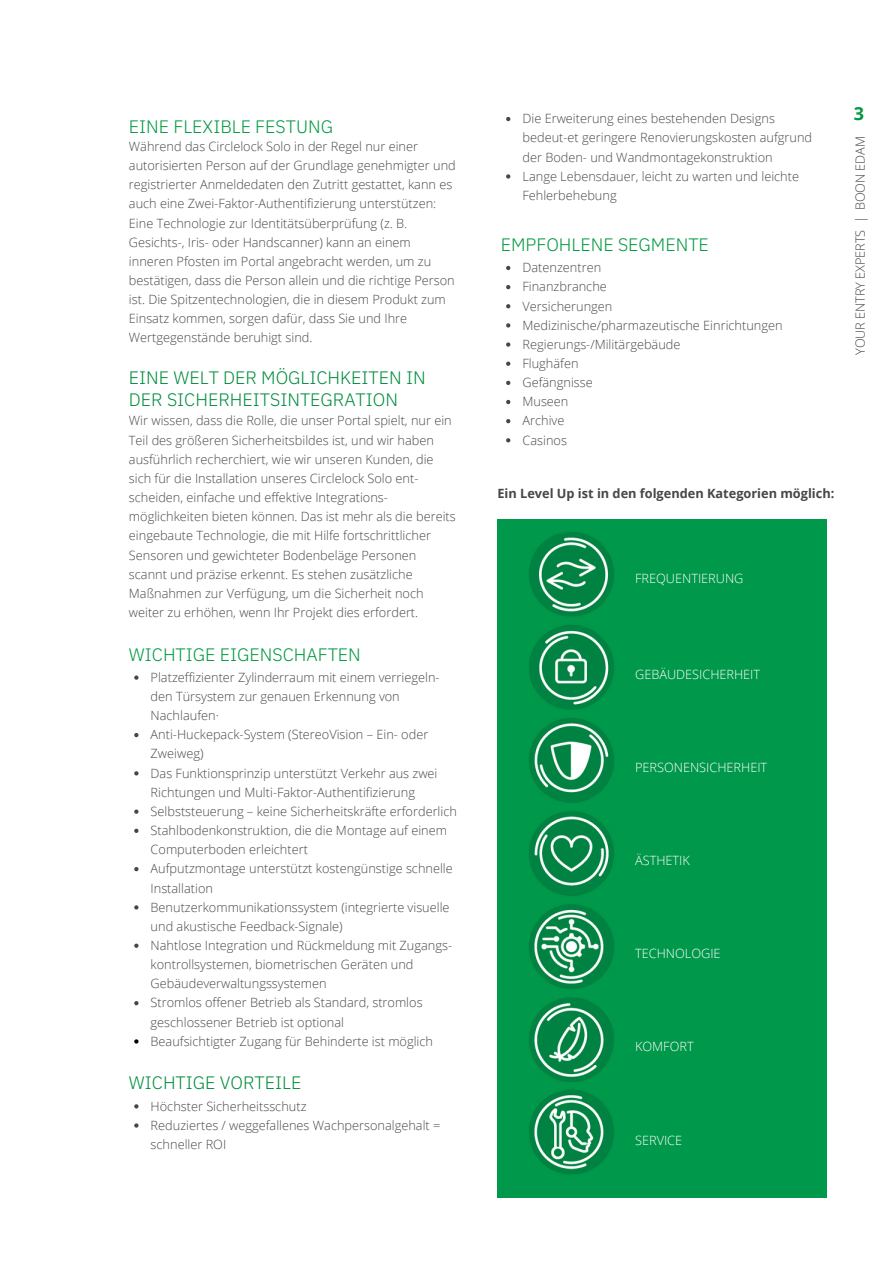
<style>
.page{position:relative;width:894px;height:1264px;background:#fff}
.page>*{position:absolute;margin:0;border:0;box-sizing:border-box;transform-origin:0 0}
.t1{font:300 18px/22.4px "IBM Plex Sans";color:#008c3c}
.t2{font:300 18px "IBM Plex Sans";color:#009840}
.t3{font:700 18px "Open Sans";color:#009840}
.t4{font:300 12.75px/19.2px "Open Sans";color:#454848}
.t5{font:300 12.75px "Open Sans";color:#fff}
.t6{font:700 12.75px "Open Sans";color:#454848}
</style>
<div class="page">
<img style="left:497px;top:520px;width:329px;height:677px">
<svg style="left:134px;top:675px;width:4px;height:4px"></svg>
<svg style="left:134px;top:733px;width:4px;height:4px"></svg>
<svg style="left:134px;top:771px;width:4px;height:4px"></svg>
<svg style="left:134px;top:809px;width:4px;height:4px"></svg>
<svg style="left:134px;top:828px;width:4px;height:5px"></svg>
<svg style="left:134px;top:867px;width:4px;height:4px"></svg>
<svg style="left:134px;top:905px;width:4px;height:4px"></svg>
<svg style="left:134px;top:943px;width:4px;height:4px"></svg>
<svg style="left:134px;top:1001px;width:4px;height:4px"></svg>
<svg style="left:134px;top:1039px;width:4px;height:4px"></svg>
<svg style="left:134px;top:1104px;width:4px;height:4px"></svg>
<svg style="left:134px;top:1123px;width:4px;height:4px"></svg>
<svg style="left:506px;top:117px;width:4px;height:4px"></svg>
<svg style="left:506px;top:174px;width:4px;height:5px"></svg>
<svg style="left:506px;top:266px;width:4px;height:4px"></svg>
<svg style="left:506px;top:285px;width:4px;height:4px"></svg>
<svg style="left:506px;top:304px;width:4px;height:4px"></svg>
<svg style="left:506px;top:323px;width:4px;height:4px"></svg>
<svg style="left:506px;top:342px;width:4px;height:5px"></svg>
<svg style="left:506px;top:361px;width:4px;height:5px"></svg>
<svg style="left:506px;top:381px;width:4px;height:4px"></svg>
<svg style="left:506px;top:400px;width:4px;height:4px"></svg>
<svg style="left:506px;top:419px;width:4px;height:4px"></svg>
<svg style="left:506px;top:438px;width:4px;height:4px"></svg>
<p class="t2" style="left:129px;top:114px;width:205px">EINE FLEXIBLE FESTUNG</p>
<p class="t4" style="left:129px;top:136px;width:328px">Während das Circlelock Solo in der Regel nur einer autorisierten Person auf der Grundlage genehmigter und registrierter Anmeldedaten den Zutritt gestattet, kann es auch eine Zwei-Faktor-Authentifizierung unterstützen:<br>Eine Technologie zur Identitätsüberprüfung (z. B.<br>Gesichts-, Iris- oder Handscanner) kann an einem inneren Pfosten im Portal angebracht werden, um zu bestätigen, dass die Person allein und die richtige Person ist. Die Spitzentechnologien, die in diesem Produkt zum Einsatz kommen, sorgen dafür, dass Sie und Ihre</p>
<p class="t4" style="left:129px;top:328px;width:185px">Wertgegenstände beruhigt sind.</p>
<p class="t1" style="left:129px;top:366px;width:298px">EINE WELT DER MÖGLICHKEITEN IN<br>DER SICHERHEITSINTEGRATION</p>
<p class="t4" style="left:129px;top:411px;width:328px">Wir wissen, dass die Rolle, die unser Portal spielt, nur ein Teil des größeren Sicherheitsbildes ist, und wir haben ausführlich recherchiert, wie wir unseren Kunden, die sich für die Installation unseres Circlelock Solo ent&shy;scheiden, einfache und effektive Integrations&shy;möglichkeiten bieten können. Das ist mehr als die bereits eingebaute Technologie, die mit Hilfe fortschrittlicher Sensoren und gewichteter Bodenbeläge Personen scannt und präzise erkennt. Es stehen zusätzliche Maßnahmen zur Verfügung, um die Sicherheit noch weiter zu erhöhen, wenn Ihr Projekt dies erfordert.</p>
<p class="t2" style="left:129px;top:642px;width:233px">WICHTIGE EIGENSCHAFTEN</p>
<p class="t4" style="left:151px;top:667px;width:290px">Platzeffizienter Zylinderraum mit einem verriegeln&shy;den Türsystem zur genauen Erkennung von<br>Nachlaufen·</p>
<p class="t4" style="left:151px;top:724px;width:279px">Anti-Huckepack-System (StereoVision – Ein- oder<br>Zweiweg)</p>
<p class="t4" style="left:151px;top:763px;width:288px">Das Funktionsprinzip unterstützt Verkehr aus zwei<br>Richtungen und Multi-Faktor-Authentifizierung</p>
<p class="t4" style="left:151px;top:801px;width:308px">Selbststeuerung – keine Sicherheitskräfte erforderlich</p>
<p class="t4" style="left:151px;top:820px;width:298px">Stahlbodenkonstruktion, die die Montage auf einem<br>Computerboden erleichtert</p>
<p class="t4" style="left:151px;top:858px;width:303px">Aufputzmontage unterstützt kostengünstige schnelle<br>Installation</p>
<p class="t4" style="left:151px;top:897px;width:300px">Benutzerkommunikationssystem (integrierte visuelle und akustische Feedback-Signale)</p>
<p class="t4" style="left:151px;top:935px;width:303px">Nahtlose Integration und Rückmeldung mit Zugangs&shy;kontrollsystemen, biometrischen Geräten und<br>Gebäudeverwaltungssystemen</p>
<p class="t4" style="left:151px;top:992px;width:273px">Stromlos offener Betrieb als Standard, stromlos geschlossener Betrieb ist optional</p>
<p class="t4" style="left:151px;top:1031px;width:284px">Beaufsichtigter Zugang für Behinderte ist möglich</p>
<p class="t1" style="left:129px;top:1071px;width:174px">WICHTIGE VORTEILE</p>
<p class="t4" style="left:151px;top:1096px;width:157px">Höchster Sicherheitsschutz</p>
<p class="t4" style="left:151px;top:1115px;width:291px">Reduziertes / weggefallenes Wachpersonalgehalt = schneller ROI</p>
<p class="t4" style="left:522px;top:109px;width:254px">Die Erweiterung eines bestehenden Designs</p>
<p class="t4" style="left:522px;top:128px;width:291px">bedeut-et geringere Renovierungskosten aufgrund der Boden- und Wandmontagekonstruktion</p>
<p class="t4" style="left:522px;top:166px;width:278px">Lange Lebensdauer, leicht zu warten und leichte<br>Fehlerbehebung</p>
<p class="t2" style="left:500px;top:232px;width:210px">EMPFOHLENE SEGMENTE</p>
<p class="t4" style="left:522px;top:258px;width:80px">Datenzentren</p>
<p class="t4" style="left:522px;top:277px;width:86px">Finanzbranche</p>
<p class="t4" style="left:522px;top:296px;width:91px">Versicherungen</p>
<p class="t4" style="left:522px;top:315px;width:261px">Medizinische/pharmazeutische Einrichtungen</p>
<p class="t4" style="left:522px;top:334px;width:159px">Regierungs-/Militärgebäude</p>
<p class="t4" style="left:522px;top:353px;width:58px">Flughäfen</p>
<p class="t4" style="left:522px;top:372px;width:72px">Gefängnisse</p>
<p class="t4" style="left:522px;top:392px;width:47px">Museen</p>
<p class="t4" style="left:522px;top:411px;width:43px">Archive</p>
<p class="t4" style="left:522px;top:430px;width:46px">Casinos</p>
<p class="t6" style="left:497px;top:485px;width:338px">Ein Level Up ist in den folgenden Kategorien möglich:</p>
<p class="t3" style="left:853px;top:100px;width:12px">3</p>
<p class="t4" style="left:849px;top:355px;width:220px;rotate:-90deg">YOUR ENTRY EXPERTS | BOON EDAM</p>
<p class="t5" style="left:635px;top:569px;width:110px">FREQUENTIERUNG</p>
<p class="t5" style="left:635px;top:665px;width:126px">GEBÄUDESICHERHEIT</p>
<p class="t5" style="left:635px;top:758px;width:134px">PERSONENSICHERHEIT</p>
<p class="t5" style="left:635px;top:851px;width:56px">ÄSTHETIK</p>
<p class="t5" style="left:635px;top:944px;width:87px">TECHNOLOGIE</p>
<p class="t5" style="left:635px;top:1037px;width:60px">KOMFORT</p>
<p class="t5" style="left:635px;top:1130px;width:49px">SERVICE</p>
</div>
